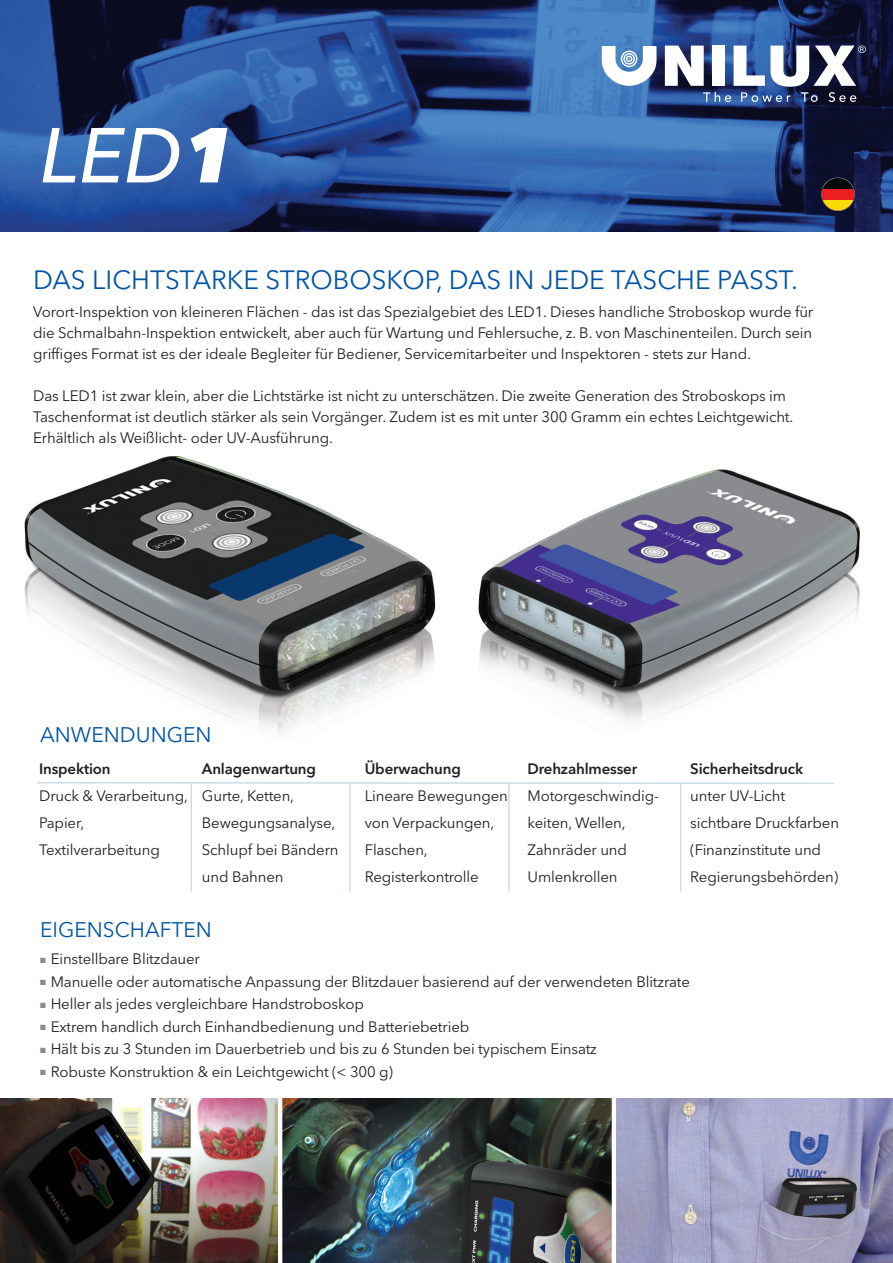
<style>
.page{position:relative;width:893px;height:1263px;background:#fff}
.page>*{position:absolute;margin:0;border:0;box-sizing:border-box;transform-origin:0 0}
.t1{font:26.25px "Avenir Next LT Pro";color:#0154a6}
.t2{font:21px "Avenir Next LT Pro";color:#0154a6}
.t3{font:15px/27px "Avenir Next LT Pro";letter-spacing:-.01em;color:#231f20}
.t4{font:600 15px "Avenir Next LT Pro";letter-spacing:-.01em;color:#231f20}
.s1{color:#8c8c8f}
</style>
<div class="page">
<img style="left:0;top:1099px;width:893px;height:164px">
<svg style="left:37px;top:782px;width:797px;height:3px"></svg>
<hr style="left:190px;top:783px;width:2px;height:108px;background:#cddde6">
<hr style="left:349px;top:783px;width:2px;height:108px;background:#cddde6">
<hr style="left:508px;top:783px;width:2px;height:108px;background:#cddde6">
<hr style="left:680px;top:783px;width:1px;height:108px;background:#cddde6">
<img style="left:478px;top:469px;width:382px;height:252px">
<img style="left:24px;top:456px;width:412px;height:279px">
<img style="left:0;top:0;width:893px;height:232px">
<svg style="left:602px;top:46px;width:55px;height:40px"></svg>
<svg style="left:665px;top:46px;width:201px;height:56px"></svg>
<svg style="left:43px;top:128px;width:33px;height:54px"></svg>
<svg style="left:82px;top:128px;width:97px;height:54px"></svg>
<svg style="left:191px;top:128px;width:36px;height:54px"></svg>
<div style="left:821px;top:178px;width:34px;height:33px;border:1px solid #a5a5aa;border-radius:50%"></div>
<div style="left:822px;top:178px;width:32px;height:32px;background:#070908;border-radius:16px"></div>
<div style="left:822px;top:189px;width:32px;height:21px;background:#ee1f23"></div>
<svg style="left:822px;top:200px;width:32px;height:10px"></svg>
<h1 class="t1" style="left:33px;top:264px;width:766px">DAS LICHTSTARKE STROBOSKOP, DAS IN JEDE TASCHE PASST.</h1>
<p class="t3" style="left:33px;top:301px;width:782px;line-height:21px;text-align:justify">Vorort-Inspektion von kleineren Flächen - das ist das Spezialgebiet des LED1. Dieses handliche Stroboskop wurde für die Schmalbahn-Inspektion entwickelt, aber auch für Wartung und Fehlersuche, z. B. von Maschinenteilen. Durch sein griffiges Format ist es der ideale Begleiter für Bediener, Servicemitarbeiter und Inspektoren - stets zur Hand.</p>
<p class="t3" style="left:33px;top:385px;width:762px;line-height:21px">Das LED1 ist zwar klein, aber die Lichtstärke ist nicht zu unterschätzen. Die zweite Generation des Stroboskops im<br>Taschenformat ist deutlich stärker als sein Vorgänger. Zudem ist es mit unter 300 Gramm ein echtes Leichtgewicht.<br>Erhältlich als Weißlicht- oder UV-Ausführung.</p>
<h2 class="t2" style="left:40px;top:722px;width:173px">ANWENDUNGEN</h2>
<p class="t4" style="left:39px;top:760px;width:73px">Inspektion</p>
<p class="t3" style="left:39px;top:782px;width:150px">Druck &amp; Verarbeitung,<br>Papier,<br>Textilverarbeitung</p>
<p class="t4" style="left:202px;top:760px;width:116px">Anlagenwartung</p>
<p class="t3" style="left:202px;top:782px;width:138px">Gurte, Ketten,<br>Bewegungsanalyse,<br>Schlupf bei Bändern und Bahnen</p>
<p class="t4" style="left:365px;top:760px;width:98px">Überwachung</p>
<p class="t3" style="left:365px;top:782px;width:145px">Lineare Bewegungen von Verpackungen,<br>Flaschen,<br>Registerkontrolle</p>
<p class="t4" style="left:527px;top:760px;width:111px">Drehzahlmesser</p>
<p class="t3" style="left:527px;top:782px;width:133px">Motorgeschwindig&shy;keiten, Wellen,<br>Zahnräder und<br>Umlenkrollen</p>
<p class="t4" style="left:690px;top:760px;width:114px">Sicherheitsdruck</p>
<p class="t3" style="left:690px;top:782px;width:150px">unter UV-Licht sichtbare Druckfarben (Finanzinstitute und<br>Regierungsbehörden)</p>
<h2 class="t2" style="left:40px;top:917px;width:173px">EIGENSCHAFTEN</h2>
<p class="t3" style="left:40px;top:946px;width:161px"><span class="s1">■</span> Einstellbare Blitzdauer</p>
<p class="t3" style="left:40px;top:968px;width:651px"><span class="s1">■</span> Manuelle oder automatische Anpassung der Blitzdauer basierend auf der verwendeten Blitzrate</p>
<p class="t3" style="left:40px;top:991px;width:325px"><span class="s1">■</span> Heller als jedes vergleichbare Handstroboskop</p>
<p class="t3" style="left:40px;top:1013px;width:431px"><span class="s1">■</span> Extrem handlich durch Einhandbedienung und Batteriebetrieb</p>
<p class="t3" style="left:40px;top:1036px;width:558px"><span class="s1">■</span> Hält bis zu 3 Stunden im Dauerbetrieb und bis zu 6 Stunden bei typischem Einsatz</p>
<p class="t3" style="left:40px;top:1058px;width:354px"><span class="s1">■</span> Robuste Konstruktion &amp; ein Leichtgewicht (&lt; 300 g)</p>
</div>
